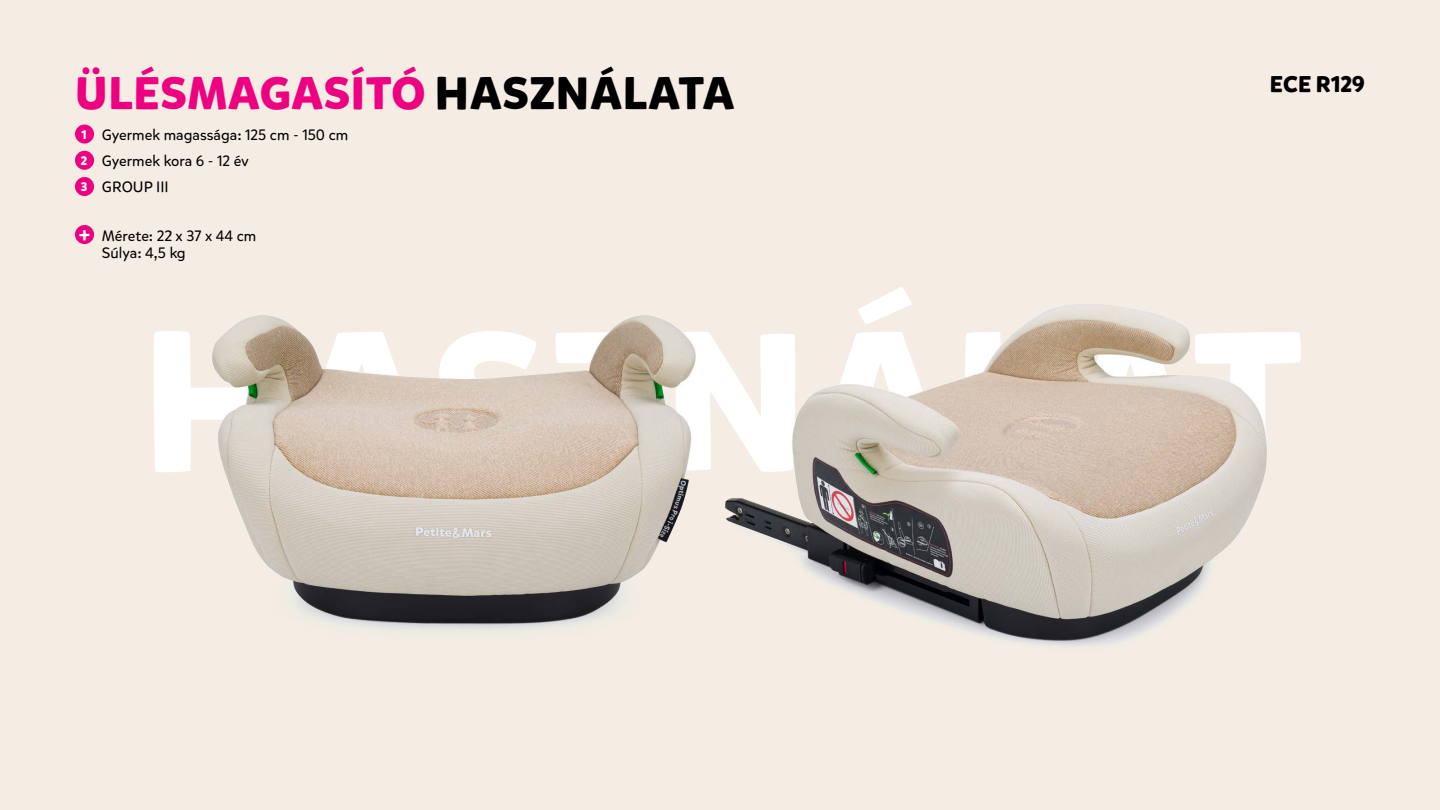
<style>
.page{position:relative;width:1440px;height:810px;background:#f5ece3}
.page>*{position:absolute;margin:0;border:0;box-sizing:border-box;transform-origin:0 0}
.t1{font:700 195.6px "Mikado";letter-spacing:.015em;color:#fff}
.t2{font:700 45.3px "Mikado";letter-spacing:.015em;color:#ed0181}
.t3{font:700 22.65px "Mikado";color:#000}
.t4{font:15px/26.2px "Mikado";color:#000}
.s1{color:#000}
.s2{font-weight:700;font-size:12.38px;color:#fff}
.s3{font-family:"Mikado Ultra";font-size:19.88px;color:#fff}
</style>
<div class="page">
<div style="left:75px;top:125px;width:19px;height:19px;background:#ed0181;border-radius:50%"></div>
<div style="left:75px;top:151px;width:19px;height:19px;background:#ed0181;border-radius:50%"></div>
<div style="left:75px;top:177px;width:19px;height:19px;background:#ed0181;border-radius:50%"></div>
<div style="left:75px;top:225px;width:19px;height:19px;background:#ed0181;border-radius:50%"></div>
<img style="left:212px;top:315px;width:466px;height:317px">
<img style="left:678px;top:304px;width:589px;height:343px">
<h2 class="t2" style="left:75px;top:65px;width:661px">ÜLÉSMAGASÍTÓ <span class="s1">HASZNÁLATA</span></h2>
<p class="t4" style="left:81px;top:122px;width:269px"><span class="s2">1</span> Gyermek magassága: 125 cm - 150 cm<br><span class="s2">2</span> Gyermek kora 6 - 12 év<br><span class="s2">3</span> GROUP III</p>
<p class="t4" style="left:102px;top:228px;width:156px;line-height:16.5px;text-indent:-23px"><span class="s3">+</span> Mérete: 22 x 37 x 44 cm<br>Súlya: 4,5 kg</p>
<h3 class="t3" style="left:1270px;top:70px;width:97px">ECE R129</h3>
<h1 class="t1" style="left:141px;top:279px;width:1164px">HASZNÁLAT</h1>
</div>
